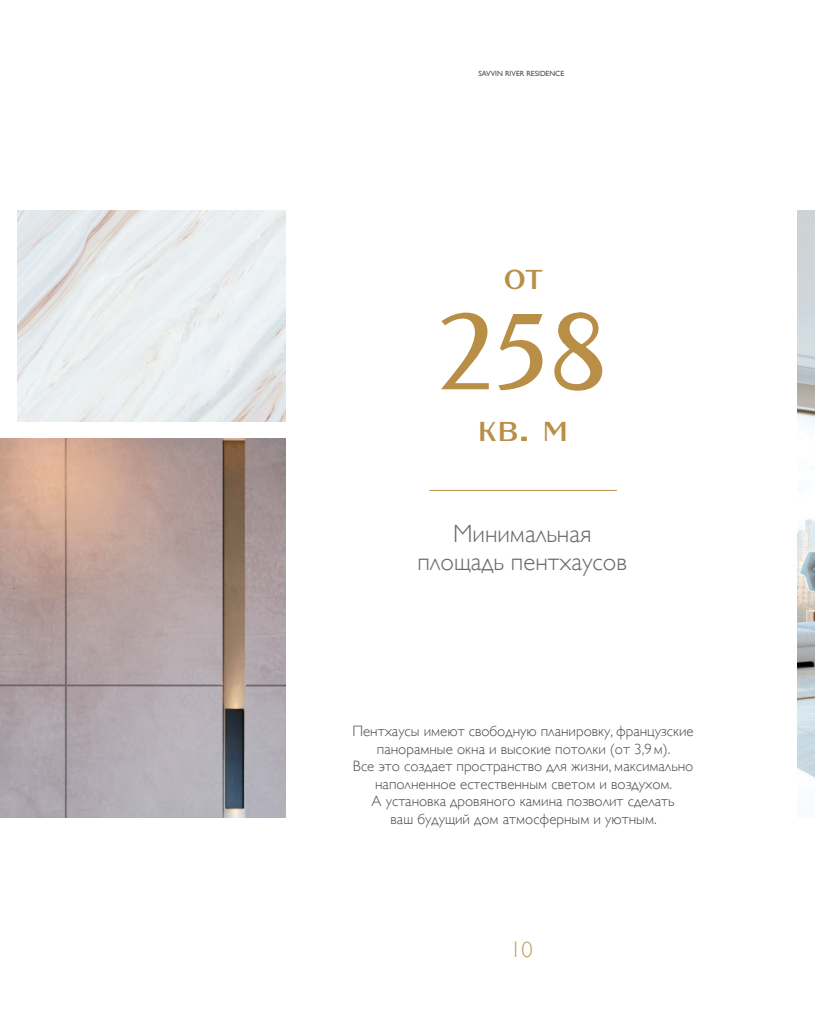
<style>
.page{position:relative;width:815px;height:1028px;background:#fff}
.page>*{position:absolute;margin:0;border:0;box-sizing:border-box;transform-origin:0 0}
.t1{font:107.5px "Romanovsky";color:#b98f48}
.t2{font:42.5px "Romanovsky";color:#b98f48}
.t3{font:300 25px/27.5px "Gill Sans";color:#69696c;text-align:center}
.t4{font:300 22.5px "Gill Sans";color:#c29d5f}
.t5{font:300 15px/17.5px "Gill Sans";color:#4b4c4d;text-align:center}
.t6{font:7.5px "Gill Sans";color:#4b4c4d}
</style>
<div class="page">
<hr style="left:429px;top:490px;width:188px;height:1px;background:#b98f48">
<img style="left:18px;top:211px;width:267px;height:210px">
<img style="left:0;top:438px;width:285px;height:379px">
<img style="left:797px;top:210px;width:18px;height:604px">
<p class="t6" style="left:478px;top:69px;width:87px">SAVVIN RIVER RESIDENCE</p>
<h2 class="t2" style="left:504px;top:250px;width:40px">от</h2>
<h1 class="t1" style="left:437px;top:291px;width:173px">258</h1>
<h2 class="t2" style="left:478px;top:402px;width:93px">кв. м</h2>
<h3 class="t3" style="left:417px;top:519px;width:211px">Минимальная площадь пентхаусов</h3>
<p class="t5" style="left:352px;top:722px;width:343px">Пентхаусы имеют свободную планировку, французские панорамные окна и высокие потолки (от 3,9м).<br>Все это создает пространство для жизни, максимально наполненное естественным светом и воздухом.<br>А установка дровяного камина позволит сделать<br>ваш будущий дом атмосферным и уютным.</p>
<h3 class="t4" style="left:510px;top:932px;width:24px">10</h3>
</div>
